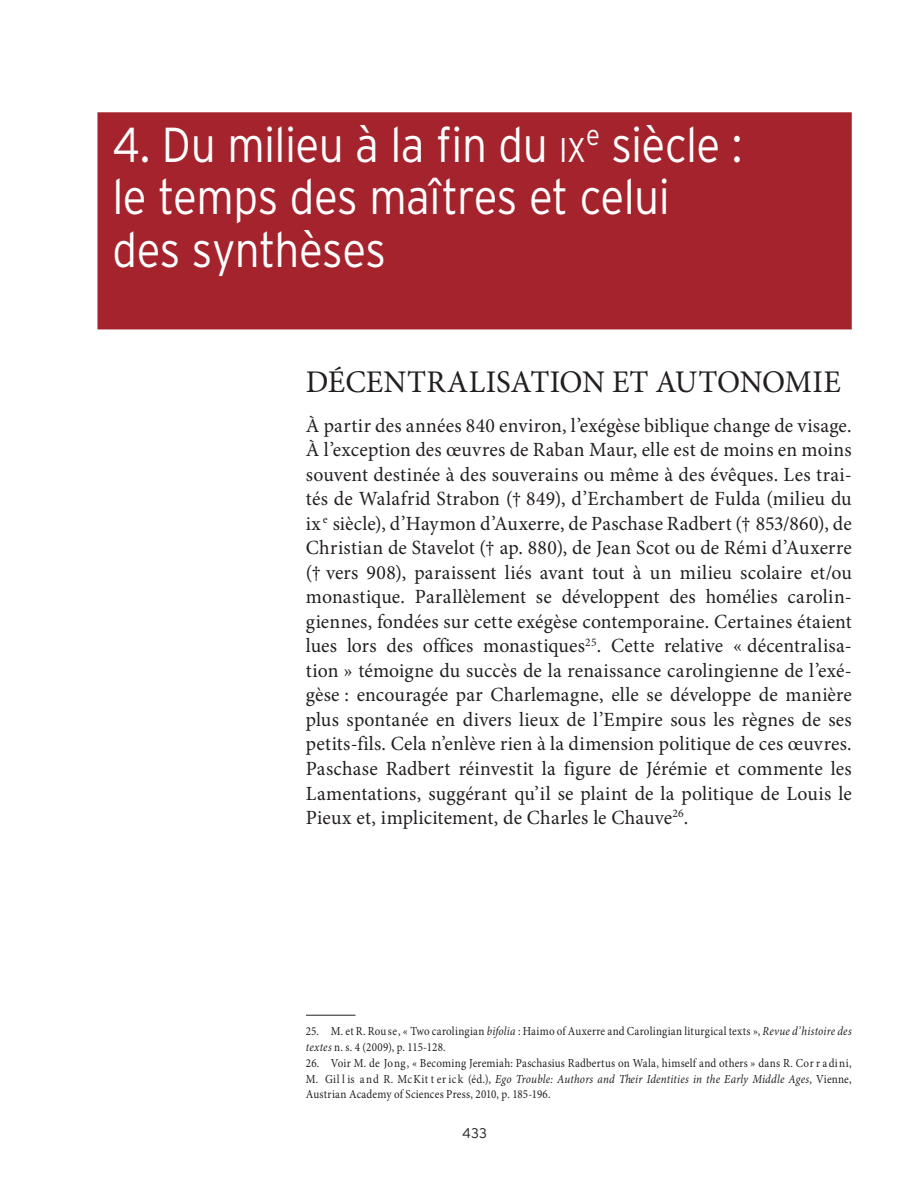
<style>
.page{position:relative;width:911px;height:1183px;background:#fff}
.page>*{position:absolute;margin:0;border:0;box-sizing:border-box;transform-origin:0 0}
.t1{font:300 49px/52.5px "Interstate";letter-spacing:-.015em;color:#fff;scale:.9 1}
.t2{font:31.5px "Minion Pro";letter-spacing:-.005em;color:#231f20}
.t3{font:20.12px/24.5px "Minion Pro";letter-spacing:.005em;color:#231f20;text-align:justify}
.t4{font:300 14px "Interstate";color:#231f20}
.t5{font:12.25px/15.8px "Minion Pro";letter-spacing:.02em;color:#231f20;scale:.9 1}
.s1{font-size:34.3px}
.s2{font-style:italic}
</style>
<div class="page">
<div style="left:97px;top:112px;width:754px;height:217px;background:#a5232c"></div>
<hr style="left:306px;top:1014px;width:49px;height:1px;background:#231f20">
<h1 class="t1" style="left:112px;top:118px;width:701px">4. Du milieu à la fin du <span class="s1">IX</span><sup>e</sup> siècle : le temps des maîtres et celui des synthèses</h1>
<h2 class="t2" style="left:306px;top:361px;width:536px">DÉCENTRALISATION ET AUTONOMIE</h2>
<p class="t3" style="left:306px;top:413px;width:547px">À partir des années 840 environ, l’exégèse biblique change de visage.<br>À l’exception des œuvres de Raban Maur, elle est de moins en moins souvent destinée à des souverains ou même à des évêques. Les trai&shy;tés de Walafrid Strabon († 849), d’Erchambert de Fulda (milieu du ix <sup>e</sup> siècle), d’Haymon d’Auxerre, de Paschase Radbert († 853/860), de Christian de Stavelot († ap. 880), de Jean Scot ou de Rémi d’Auxerre († vers 908), paraissent liés avant tout à un milieu scolaire et/ou monastique. Parallèlement se développent des homélies carolin&shy;giennes, fondées sur cette exégèse contemporaine. Certaines étaient lues lors des offices monastiques<sup>25</sup>. Cette relative « décentralisa&shy;tion » témoigne du succès de la renaissance carolingienne de l’exé&shy;gèse : encouragée par Charlemagne, elle se développe de manière plus spontanée en divers lieux de l’Empire sous les règnes de ses petits-fils. Cela n’enlève rien à la dimension politique de ces œuvres.<br>Paschase Radbert réinvestit la figure de Jérémie et commente les Lamentations, suggérant qu’il se plaint de la politique de Louis le Pieux et, implicitement, de Charles le Chauve<sup>26</sup>.</p>
<p class="t5" style="left:306px;top:1023px;width:608px">25. M. et R. Rou se, « Two carolingian <span class="s2">bifolia</span> : Haimo of Auxerre and Carolingian liturgical texts », <span class="s2">Revue d’histoire des textes</span> n. s. 4 (2009), p. 115-128.</p>
<p class="t5" style="left:306px;top:1054px;width:608px;text-align:justify">26. Voir M. de Jong, « Becoming Jeremiah: Paschasius Radbertus on Wala, himself and others » dans R. Cor r a dini, M. Gil l is a nd R. McKit t er ick (éd.), <span class="s2">Ego Trouble: Authors and Their Identities in the Early Middle Ages</span>, Vienne, Austrian Academy of Sciences Press, 2010, p. 185-196.</p>
<p class="t4" style="left:462px;top:1125px;width:27px">433</p>
</div>
